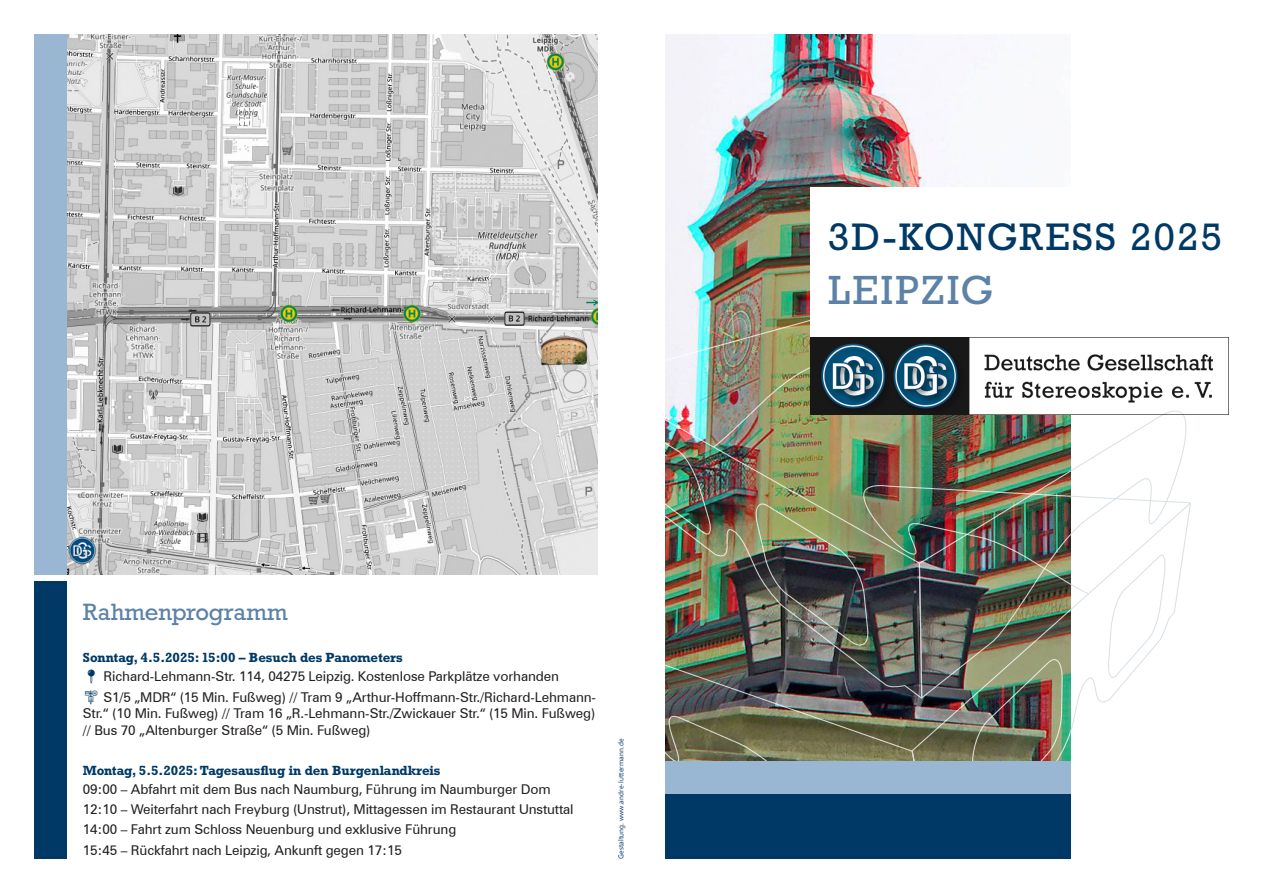
<style>
.page{position:relative;width:1263px;height:893px;background:#fff}
.page>*{position:absolute;margin:0;border:0;box-sizing:border-box;transform-origin:0 0}
.t1{font:41.4px "Rockwell W1 G";letter-spacing:.05em;color:#5c82a7}
.t2{font:39px "Rockwell W1 G";letter-spacing:.06em;color:#003965}
.t3{font:24px "Rockwell W1 G";color:#5c82a7}
.Programmtext{font:13.5px/16.5px "Zurich BTWGL4";letter-spacing:-.01em;color:#231f20;text-align:justify}
.t4{font:700 13.5px "Rockwell W1 G";color:#003965}
.t5{font:7.5px "Corbel";color:#003965}
</style>
<div class="page">
<img style="left:67px;top:34px;width:530px;height:540px">
<img style="left:665px;top:34px;width:313px;height:256px">
<svg style="left:665px;top:858px;width:274px;height:1px"></svg>
<div style="left:811px;top:187px;width:442px;height:151px;background:#fff"></div>
<div style="left:665px;top:794px;width:405px;height:64px;background:#003965"></div>
<div style="left:34px;top:34px;width:33px;height:540px;background:#99b6d2"></div>
<div style="left:34px;top:581px;width:33px;height:278px;background:#003965"></div>
<img style="left:1191px;top:338px;width:38px;height:76px">
<img style="left:665px;top:290px;width:526px;height:533px">
<h2 class="t3" style="left:83px;top:596px;width:206px">Rahmenprogramm</h2>
<h3 class="t4" style="left:83px;top:649px;width:321px">Sonntag, 4.5.2025: 15:00 – Besuch des Panometers</h3>
<p class="Programmtext" style="left:104px;top:667px;width:457px">Richard-Lehmann-Str. 114, 04275 Leipzig. Kostenlose Parkplätze vorhanden</p>
<p class="Programmtext" style="left:83px;top:688px;width:515px;text-indent:21px">S1/5 „MDR“ (15 Min. Fußweg) // Tram 9 „Arthur-Hoffmann-Str./Richard-Lehmann-Str.“ (10 Min. Fußweg) // Tram 16 „R.-Lehmann-Str./Zwickauer Str.“ (15 Min. Fußweg) // Bus 70 „Altenburger Straße“ (5 Min. Fußweg)</p>
<h3 class="t4" style="left:83px;top:761px;width:359px">Montag, 5.5.2025: Tagesausflug in den Burgenlandkreis</h3>
<p class="Programmtext" style="left:83px;top:780px;width:469px">09:00 – Abfahrt mit dem Bus nach Naumburg, Führung im Naumburger Dom</p>
<p class="Programmtext" style="left:83px;top:800px;width:492px">12:10 – Weiterfahrt nach Freyburg (Unstrut), Mittagessen im Restaurant Unstuttal</p>
<p class="Programmtext" style="left:83px;top:820px;width:375px">14:00 – Fahrt zum Schloss Neuenburg und exklusive Führung</p>
<p class="Programmtext" style="left:83px;top:841px;width:320px">15:45 – Rückfahrt nach Leipzig, Ankunft gegen 17:15</p>
<p class="t5" style="left:616px;top:859px;width:122px;rotate:-90deg">Gestaltung. www.andre-luttermann.de</p>
<h1 class="t2" style="left:828px;top:211px;width:395px">3D-KONGRESS 2025</h1>
<h1 class="t1" style="left:828px;top:263px;width:167px">LEIPZIG</h1>
</div>
